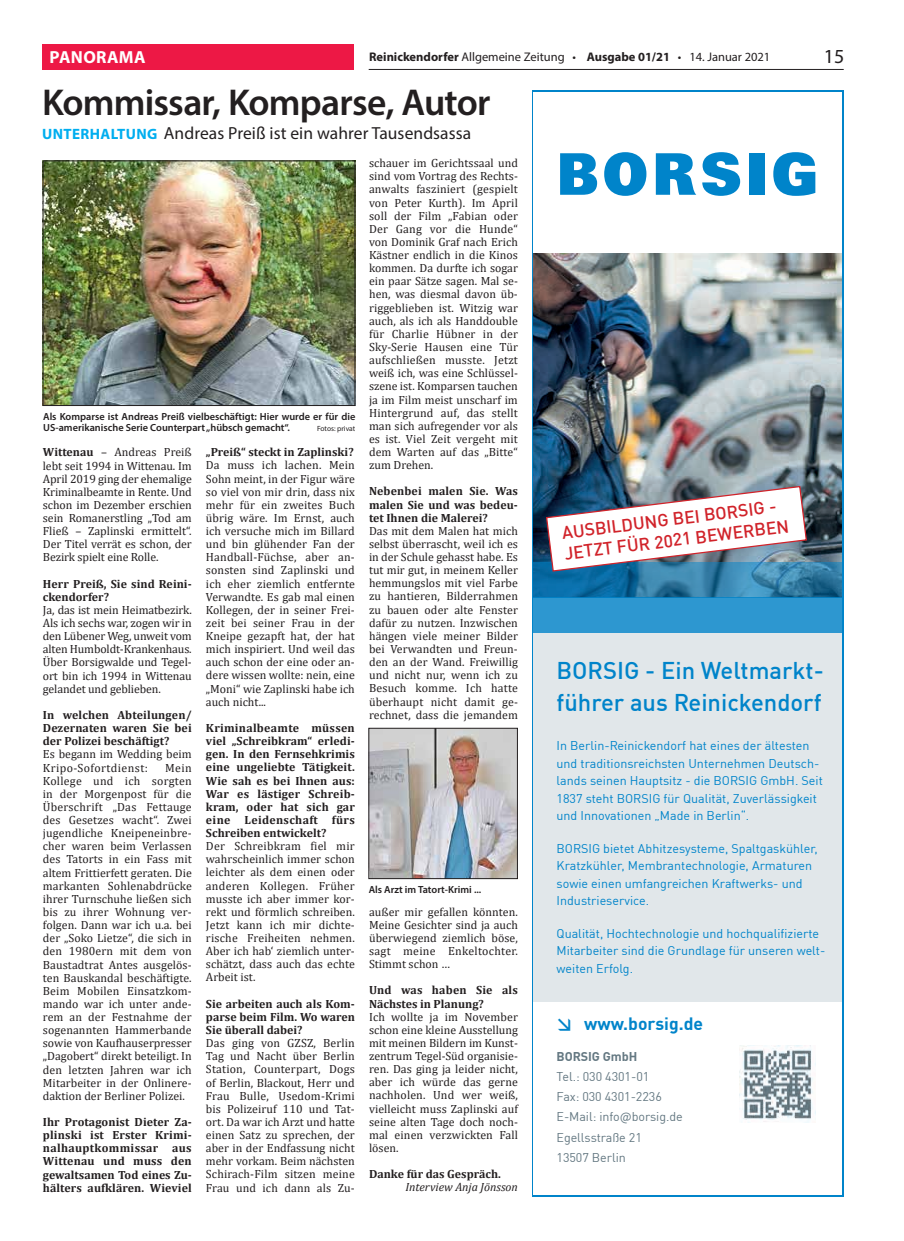
<style>
.page{position:relative;width:904px;height:1241px;background:#fff}
.page>*{position:absolute;margin:0;border:0;box-sizing:border-box;transform-origin:0 0}
.t1{font:600 37.5px "Myriad Pro";letter-spacing:-.02em;color:#231f20}
.t2{font:500 23.75px/32.5px "DIN Pro";color:#0084ca}
.t3{font:20px "Myriad Pro";color:#231f20}
.t4{font:17.5px "Myriad Pro";letter-spacing:.005em;color:#231f20}
.t5{font:500 17.5px/21px "DIN Pro";color:#d1232a}
.t6{font:700 17.5px "DIN Pro";color:#0084ca}
.t7{font:700 17.5px "Myriad Pro";letter-spacing:.02em;color:#fff}
.t8{font:12.5px/17.5px "DIN Pro";color:#0084ca}
.t9{font:12.5px/20.2px "DIN Pro";letter-spacing:-.005em;color:#647882}
.t10{font:12.5px "Myriad Pro";color:#231f20}
.t11{font:700 12.5px "DIN Pro";letter-spacing:-.005em;color:#647882}
.t12{font:11.88px/13.1px "Cambria";letter-spacing:.005em;color:#231f20;text-align:justify}
.t13{font:700 11.88px/13.1px "Cambria";color:#231f20;text-align:justify}
.t14{font:italic 11.88px "Cambria";color:#231f20}
.t15{font:600 10.25px/11.2px "Myriad Pro";color:#231f20}
.t16{font:7.5px "Myriad Pro";color:#231f20}
.s1{font-weight:700}
.s2{font-weight:700;font-size:15px;color:#00aeef}
</style>
<div class="page">
<hr style="left:369px;top:69px;width:474px;height:1px;background:#231f20">
<div style="left:42px;top:44px;width:312px;height:25px;background:#ed1845"></div>
<svg style="left:560px;top:153px;width:37px;height:42px;background:#2d9ad3"></svg>
<svg style="left:604px;top:152px;width:42px;height:44px"></svg>
<svg style="left:656px;top:153px;width:40px;height:42px"></svg>
<svg style="left:702px;top:152px;width:38px;height:44px"></svg>
<div style="left:749px;top:153px;width:15px;height:42px;background:#0084ca"></div>
<svg style="left:773px;top:152px;width:42px;height:44px"></svg>
<img style="left:739px;top:1045px;width:74px;height:77px">
<div style="left:533px;top:597px;width:309px;height:404px;background:#e1e7ea"></div>
<img style="left:533px;top:253px;width:309px;height:309px">
<svg style="left:533px;top:562px;width:310px;height:35px;background:#2677a4"></svg>
<div style="left:533px;top:597px;width:309px;height:35px;background:#2d97d0"></div>
<img style="left:545px;top:485px;width:262px;height:87px">
<img style="left:45px;top:163px;width:308px;height:240px">
<div style="left:43px;top:161px;width:312px;height:244px;border:1px solid #231f20"></div>
<img style="left:371px;top:730px;width:144px;height:146px">
<h3 class="t7" style="left:50px;top:46px;width:97px">PANORAMA</h3>
<p class="t10" style="left:369px;top:49px;width:402px"><span class="s1">Reinickendorfer</span> Allgemeine Zeitung • <span class="s1">Ausgabe 01/21</span> • 14. Januar 2021</p>
<h3 class="t3" style="left:823px;top:44px;width:22px">15</h3>
<h1 class="t1" style="left:42px;top:78px;width:450px">Kommissar, Komparse, Autor</h1>
<h3 class="t4" style="left:42px;top:122px;width:430px"><span class="s2">UNTERHALTUNG</span> Andreas Preiß ist ein wahrer Tausendsassa</h3>
<p class="t15" style="left:43px;top:410px;width:314px">Als Komparse ist Andreas Preiß vielbeschäftigt: Hier wurde er für die<br>US-amerikanische Serie Counterpart „hübsch gemacht“.</p>
<p class="t16" style="left:317px;top:424px;width:40px">Fotos: privat</p>
<p class="t12" style="left:43px;top:445px;width:150px"><span class="s1">Wittenau</span> – Andreas Preiß lebt seit 1994 in Wittenau. Im April 2019 ging der ehemalige Kriminalbeamte in Rente. Und schon im Dezember erschien sein Romanerstling „Tod am Fließ – Zaplinski ermittelt“.<br>Der Titel verrät es schon, der Bezirk spielt eine Rolle.</p>
<p class="t13" style="left:43px;top:576px;width:150px">Herr Preiß, Sie sind Reini&shy;ckendorfer?</p>
<p class="t12" style="left:43px;top:603px;width:150px">Ja, das ist mein Heimatbezirk.<br>Als ich sechs war, zogen wir in den Lübener Weg, unweit vom alten Humboldt-Krankenhaus.<br>Über Borsigwalde und Tegel&shy;ort bin ich 1994 in Wittenau gelandet und geblieben.</p>
<p class="t13" style="left:43px;top:708px;width:150px">In welchen Abteilungen/ Dezernaten waren Sie bei der Polizei beschäftigt?</p>
<p class="t12" style="left:43px;top:747px;width:150px">Es begann im Wedding beim<br>Kripo-Sofortdienst:</p>
<p class="t12" style="left:43px;top:760px;width:150px;text-indent:122px">Mein Kollege und ich sorgten in der Morgenpost für die Überschrift „Das Fettauge des Gesetzes wacht“. Zwei jugendliche Kneipeneinbre&shy;cher waren beim Verlassen des Tatorts in ein Fass mit altem Frittierfett geraten. Die markanten Sohlenabdrücke ihrer Turnschuhe ließen sich bis zu ihrer Wohnung ver&shy;folgen. Dann war ich u.a. bei der „Soko Lietze“, die sich in den 1980ern mit dem von Baustadtrat Antes ausgelös&shy;ten Bauskandal beschäftigte.<br>Beim Mobilen Einsatzkom&shy;mando war ich unter ande&shy;rem an der Festnahme der sogenannten Hammerbande sowie von Kaufhauserpresser „Dagobert“ direkt beteiligt. In den letzten Jahren war ich Mitarbeiter in der Onlinere&shy;daktion der Berliner Polizei.</p>
<p class="t13" style="left:43px;top:1114px;width:150px">Ihr Protagonist Dieter Za&shy;plinski ist Erster Krimi&shy;nalhauptkommissar aus Wittenau und muss den gewaltsamen Tod eines Zu&shy;hälters aufklären. Wieviel</p>
<p class="t13" style="left:206px;top:445px;width:149px">„Preiß“ steckt in Zaplinski?</p>
<p class="t12" style="left:206px;top:458px;width:150px">Da muss ich lachen. Mein Sohn meint, in der Figur wäre so viel von mir drin, dass nix mehr für ein zweites Buch übrig wäre. Im Ernst, auch ich versuche mich im Billard und bin glühender Fan der Handball-Füchse, aber an&shy;sonsten sind Zaplinski und ich eher ziemlich entfernte Verwandte. Es gab mal einen Kollegen, der in seiner Frei&shy;zeit bei seiner Frau in der Kneipe gezapft hat, der hat mich inspiriert. Und weil das auch schon der eine oder an&shy;dere wissen wollte: nein, eine „Moni“ wie Zaplinski habe ich auch nicht...</p>
<p class="t13" style="left:206px;top:721px;width:150px">Kriminalbeamte müssen viel „Schreibkram“ erledi&shy;gen. In den Fernsehkrimis eine ungeliebte Tätigkeit.<br>Wie sah es bei Ihnen aus:<br>War es lästiger Schreib&shy;kram, oder hat sich gar eine Leidenschaft fürs Schreiben entwickelt?</p>
<p class="t12" style="left:206px;top:839px;width:150px">Der Schreibkram fiel mir wahrscheinlich immer schon leichter als dem einen oder anderen Kollegen. Früher musste ich aber immer kor&shy;rekt und förmlich schreiben.<br>Jetzt kann ich mir dichte&shy;rische Freiheiten nehmen.<br>Aber ich hab‘ ziemlich unter&shy;schätzt, dass auch das echte Arbeit ist.</p>
<p class="t13" style="left:206px;top:996px;width:150px">Sie arbeiten auch als Kom&shy;parse beim Film. Wo waren Sie überall dabei?</p>
<p class="t12" style="left:206px;top:1036px;width:150px">Das ging von GZSZ, Berlin Tag und Nacht über Berlin Station, Counterpart, Dogs of Berlin, Blackout, Herr und Frau Bulle, Usedom-Krimi bis Polizeiruf 110 und Tat&shy;ort. Da war ich Arzt und hatte einen Satz zu sprechen, der aber in der Endfassung nicht mehr vorkam. Beim nächsten Schirach-Film sitzen meine Frau und ich dann als Zu-</p>
<p class="t12" style="left:369px;top:156px;width:150px">schauer im Gerichtssaal und sind vom Vortrag des Rechts&shy;anwalts fasziniert (gespielt von Peter Kurth). Im April soll der Film „Fabian oder Der Gang vor die Hunde“ von Dominik Graf nach Erich Kästner endlich in die Kinos kommen. Da durfte ich sogar ein paar Sätze sagen. Mal se&shy;hen, was diesmal davon üb&shy;riggeblieben ist. Witzig war auch, als ich als Handdouble für Charlie Hübner in der Sky-Serie Hausen eine Tür aufschließen musste. Jetzt weiß ich, was eine Schlüssel&shy;szene ist. Komparsen tauchen ja im Film meist unscharf im Hintergrund auf, das stellt man sich aufregender vor als es ist. Viel Zeit vergeht mit dem Warten auf das „Bitte“ zum Drehen.</p>
<p class="t13" style="left:369px;top:484px;width:150px">Nebenbei malen Sie. Was malen Sie und was bedeu&shy;tet Ihnen die Malerei?</p>
<p class="t12" style="left:369px;top:524px;width:150px">Das mit dem Malen hat mich selbst überrascht, weil ich es in der Schule gehasst habe. Es tut mir gut, in meinem Keller hemmungslos mit viel Farbe zu hantieren, Bilderrahmen zu bauen oder alte Fenster dafür zu nutzen. Inzwischen hängen viele meiner Bilder bei Verwandten und Freun&shy;den an der Wand. Freiwillig und nicht nur, wenn ich zu Besuch komme. Ich hatte überhaupt nicht damit ge&shy;rechnet, dass die jemandem</p>
<p class="t15" style="left:369px;top:883px;width:114px">Als Arzt im Tatort-Krimi ...</p>
<p class="t12" style="left:369px;top:904px;width:150px">außer mir gefallen könnten.<br>Meine Gesichter sind ja auch überwiegend ziemlich böse, sagt meine Enkeltochter.<br>Stimmt schon …</p>
<p class="t13" style="left:369px;top:983px;width:150px">Und was haben Sie als<br>Nächstes in Planung?</p>
<p class="t12" style="left:369px;top:1009px;width:150px">Ich wollte ja im November schon eine kleine Ausstellung mit meinen Bildern im Kunst&shy;zentrum Tegel-Süd organisie&shy;ren. Das ging ja leider nicht, aber ich würde das gerne nachholen. Und wer weiß, vielleicht muss Zaplinski auf seine alten Tage doch noch&shy;mal einen verzwickten Fall lösen.</p>
<p class="t13" style="left:369px;top:1166px;width:133px">Danke für das Gespräch.</p>
<p class="t14" style="left:405px;top:1179px;width:114px">Interview Anja Jönsson</p>
<h3 class="t5" style="left:560px;top:521px;width:228px;rotate:-7deg">AUSBILDUNG BEI BORSIG -<br>JETZT FÜR 2021 BEWERBEN</h3>
<h2 class="t2" style="left:556px;top:652px;width:269px">BORSIG - Ein Weltmarkt&shy;führer aus Reinickendorf</h2>
<p class="t8" style="left:556px;top:735px;width:268px">In Berlin-Reinickendorf hat eines der ältesten und traditionsreichsten Unternehmen Deutsch&shy;lands seinen Hauptsitz - die BORSIG GmbH. Seit 1837 steht BORSIG für Qualität, Zuverlässigkeit und Innovationen „Made in Berlin“.</p>
<p class="t8" style="left:556px;top:838px;width:263px">BORSIG bietet Abhitzesysteme, Spaltgaskühler, Kratzkühler, Membrantechnologie, Armaturen sowie einen umfangreichen Kraftwerks- und Industrieservice.</p>
<p class="t8" style="left:556px;top:923px;width:270px">Qualität, Hochtechnologie und hochqualifizierte<br>Mitarbeiter sind die Grundlage für unseren welt&shy;weiten Erfolg.</p>
<h3 class="t6" style="left:584px;top:1009px;width:120px">www.borsig.de</h3>
<p class="t11" style="left:556px;top:1046px;width:82px">BORSIG GmbH</p>
<p class="t9" style="left:556px;top:1065px;width:128px">Tel.: 030 4301-01<br>Fax: 030 4301-2236<br>E-Mail: info@borsig.de<br>Egellsstraße 21<br>13507 Berlin</p>
</div>
